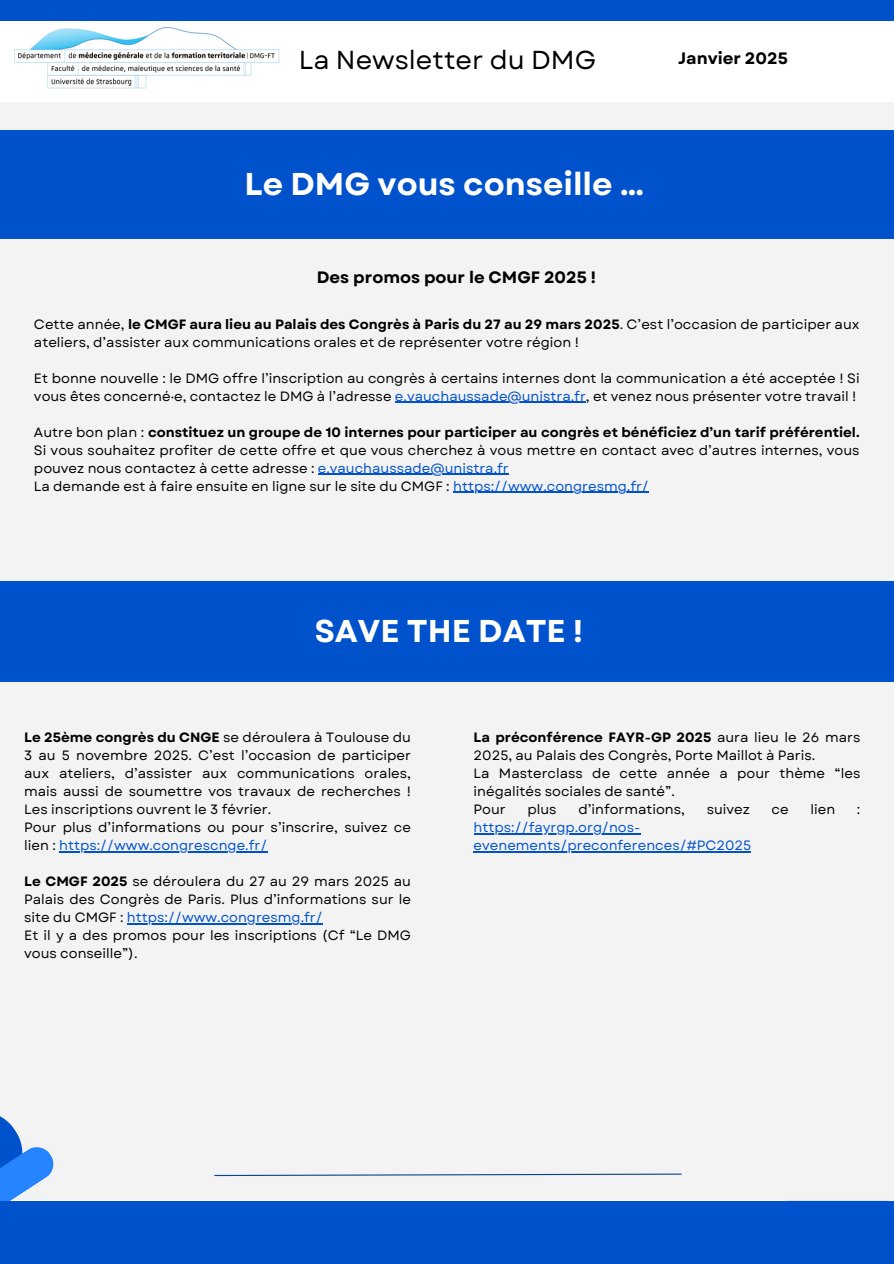
<style>
.page{position:relative;width:894px;height:1264px;background:#fff}
.page>*{position:absolute;margin:0;border:0;box-sizing:border-box;transform-origin:0 0}
.t1{font:700 31.5px "Garet";color:#fff}
.t2{font:25.95px "Garet";color:#000}
.t3{font:700 16.5px "Garet";color:#000}
.t4{font:13.5px/18px "Garet";color:#000}
.t5{font:700 13.5px "Garet";color:#000}
.t6{font:13.5px "Garet";color:#0052cc}
.s1{font-weight:700}
.s2{color:#0052cc}
.s3{font-weight:400}
</style>
<div class="page">
<div style="left:0;top:102px;width:893px;height:1097px;background:#f4f3f3"></div>
<svg style="left:0;top:1116px;width:56px;height:85px"></svg>
<div style="left:0;top:0;width:893px;height:21px;background:#0052cc"></div>
<div style="left:0;top:1201px;width:893px;height:62px;background:#0052cc"></div>
<svg style="left:214px;top:1173px;width:468px;height:3px"></svg>
<img style="left:14px;top:27px;width:266px;height:62px">
<hr style="left:395px;top:402px;width:190px;height:1px;background:#0052cc">
<hr style="left:318px;top:474px;width:190px;height:1px;background:#0052cc">
<hr style="left:453px;top:492px;width:195px;height:1px;background:#0052cc">
<div style="left:0;top:130px;width:893px;height:109px;background:#0052cc"></div>
<div style="left:0;top:581px;width:893px;height:101px;background:#0052cc"></div>
<hr style="left:59px;top:851px;width:208px;height:1px;background:#0052cc">
<hr style="left:127px;top:923px;width:196px;height:1px;background:#0052cc">
<hr style="left:473px;top:833px;width:167px;height:1px;background:#0052cc">
<hr style="left:473px;top:851px;width:278px;height:1px;background:#0052cc">
<p class="t2" style="left:299px;top:41px;width:299px">La Newsletter du DMG</p>
<p class="t3" style="left:677px;top:46px;width:111px">Janvier 2025</p>
<h1 class="t1" style="left:244px;top:161px;width:401px">Le DMG vous conseille …</h1>
<p class="t3" style="left:317px;top:265px;width:280px">Des promos pour le CMGF 2025 !</p>
<h3 class="t4" style="left:34px;top:315px;width:826px">Cette année, <span class="s1">le CMGF aura lieu au Palais des Congrès à Paris du 27 au 29 mars 2025</span>. C’est l’occasion de participer aux ateliers, d’assister aux communications orales et de représenter votre région !</h3>
<h4 class="t4" style="left:34px;top:369px;width:826px">Et bonne nouvelle : le DMG offre l’inscription au congrès à certains internes dont la communication a été acceptée ! Si vous êtes concerné·e, contactez le DMG à l’adresse <span class="s2">e.vauchaussade@unistra.fr</span>, et venez nous présenter votre travail !</h4>
<h2 class="t5" style="left:34px;top:422px;width:826px"><span class="s3">Autre bon plan :</span> constituez un groupe de 10 internes pour participer au congrès et bénéficiez d’un tarif préférentiel.</h2>
<h4 class="t4" style="left:34px;top:441px;width:826px">Si vous souhaitez profiter de cette offre et que vous cherchez à vous mettre en contact avec d’autres internes, vous pouvez nous contactez à cette adresse : <span class="s2">e.vauchaussade@unistra.fr</span></h4>
<p class="t4" style="left:34px;top:477px;width:616px">La demande est à faire ensuite en ligne sur le site du CMGF : <span class="s2">https://www.congresmg.fr/</span></p>
<p class="t1" style="left:315px;top:608px;width:269px">SAVE THE DATE !</p>
<p class="t4" style="left:24px;top:728px;width:388px;text-align:justify"><span class="s1">Le 25ème congrès du CNGE</span> se déroulera à Toulouse du 3 au 5 novembre 2025. C’est l’occasion de participer aux ateliers, d’assister aux communications orales, mais aussi de soumettre vos travaux de recherches !<br>Les inscriptions ouvrent le 3 février.</p>
<p class="t4" style="left:24px;top:818px;width:388px">Pour plus d’informations ou pour s’inscrire, suivez ce lien : <span class="s2">https://www.congrescnge.fr/</span></p>
<p class="t4" style="left:24px;top:872px;width:388px"><span class="s1">Le CMGF 2025</span> se déroulera du 27 au 29 mars 2025 au</p>
<p class="t4" style="left:24px;top:890px;width:388px">Palais des Congrès de Paris. Plus d’informations sur le site du CMGF : <span class="s2">https://www.congresmg.fr/</span></p>
<p class="t4" style="left:24px;top:926px;width:388px">Et il y a des promos pour les inscriptions (Cf “Le DMG vous conseille”).</p>
<p class="t4" style="left:473px;top:728px;width:388px"><span class="s1">La préconférence FAYR-GP 2025</span> aura lieu le 26 mars<br>2025, au Palais des Congrès, Porte Maillot à Paris.</p>
<p class="t4" style="left:473px;top:764px;width:388px">La Masterclass de cette année a pour thème “les inégalités sociales de santé”.</p>
<p class="t4" style="left:473px;top:800px;width:34px">Pour</p>
<p class="t4" style="left:527px;top:800px;width:31px">plus</p>
<p class="t4" style="left:578px;top:800px;width:108px">d’informations,</p>
<p class="t4" style="left:706px;top:800px;width:45px">suivez</p>
<p class="t4" style="left:771px;top:800px;width:19px">ce</p>
<p class="t4" style="left:810px;top:800px;width:26px">lien</p>
<p class="t4" style="left:856px;top:800px;width:5px">:</p>
<p class="t6" style="left:473px;top:817px;width:168px">https://fayrgp.org/nos-</p>
<p class="t6" style="left:473px;top:835px;width:279px">evenements/preconferences/#PC2025</p>
</div>
